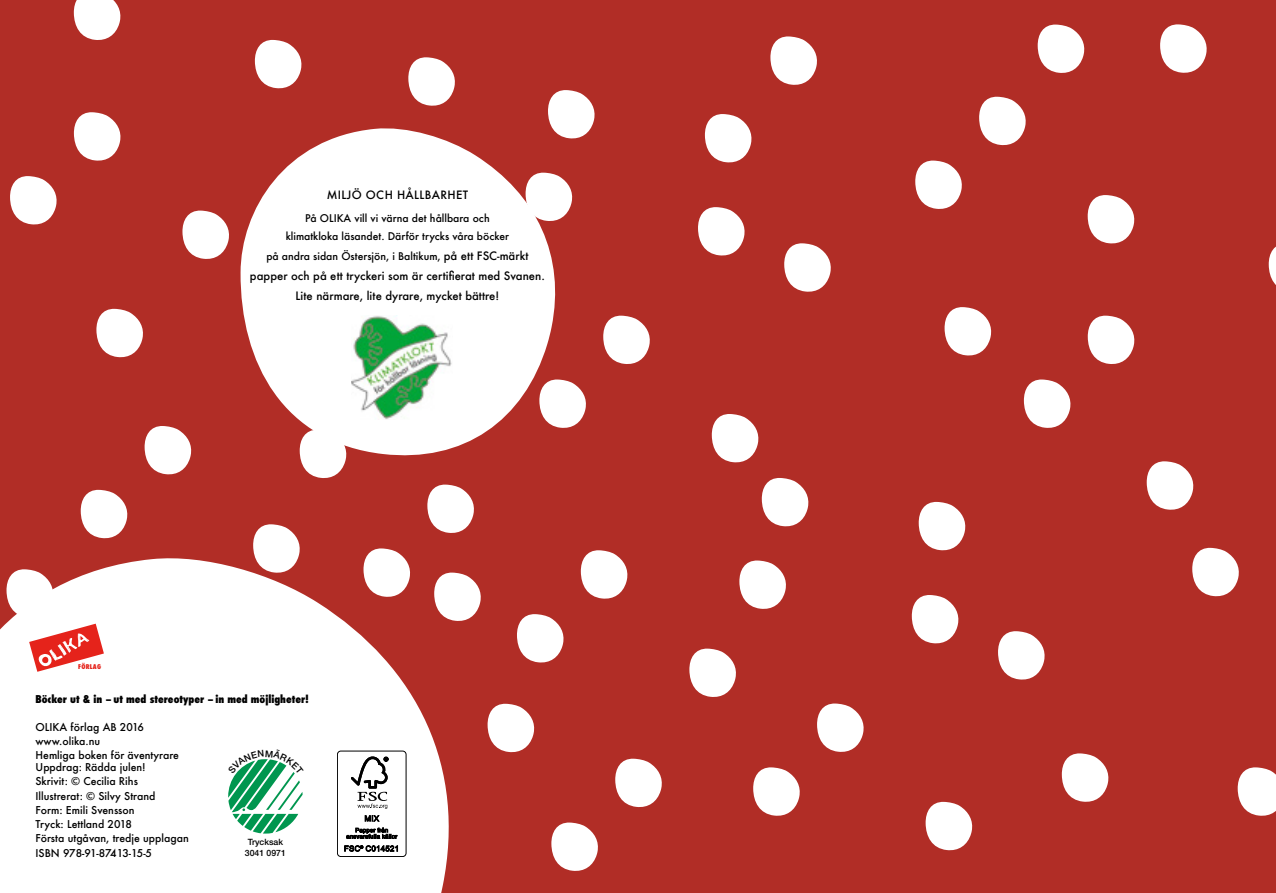
<style>
.page{position:relative;width:1276px;height:893px;background:#fff}
.page>*{position:absolute;margin:0;border:0;box-sizing:border-box;transform-origin:0 0}
.t1{font:500 11.25px/19.8px "Futura";color:#000;text-align:center}
.t2{font:500 11.25px "Futura";letter-spacing:.03em;color:#000}
.t3{font:500 10.5px/14.2px "Futura";color:#000}
.t4{font:800 condensed 10.5px "Futura";color:#000}
.t5{font:500 10.35px/18.1px "Futura";color:#000;text-align:center}
.t6{font:500 8.7px/10.4px "Helvetica Neue LT Std";color:#000;text-align:center}
.t7{font:800 condensed 6.45px "Futura";letter-spacing:.05em;color:#e5231b}
.s1{font-size:11.25px}
</style>
<div class="page">
<div style="left:883px;top:0;width:393px;height:893px;background:#b12d26"></div>
<div style="left:0;top:0;width:884px;height:893px;background:#b12d26"></div>
<svg style="left:1024px;top:379px;width:46px;height:49px"></svg>
<svg style="left:1087px;top:316px;width:47px;height:48px"></svg>
<svg style="left:1268px;top:246px;width:8px;height:39px"></svg>
<svg style="left:555px;top:379px;width:31px;height:49px"></svg>
<svg style="left:603px;top:316px;width:47px;height:48px"></svg>
<svg style="left:712px;top:414px;width:46px;height:48px"></svg>
<svg style="left:784px;top:243px;width:47px;height:49px"></svg>
<svg style="left:548px;top:90px;width:46px;height:48px;background:#f2dcda"></svg>
<svg style="left:555px;top:174px;width:17px;height:47px"></svg>
<svg style="left:705px;top:114px;width:46px;height:48px"></svg>
<svg style="left:698px;top:207px;width:46px;height:48px"></svg>
<svg style="left:770px;top:36px;width:47px;height:49px"></svg>
<svg style="left:915px;top:161px;width:47px;height:48px"></svg>
<svg style="left:979px;top:97px;width:46px;height:48px"></svg>
<svg style="left:1087px;top:195px;width:47px;height:48px"></svg>
<svg style="left:1160px;top:24px;width:46px;height:49px"></svg>
<svg style="left:1237px;top:767px;width:39px;height:49px;background:#f1dbda"></svg>
<svg style="left:753px;top:767px;width:46px;height:49px"></svg>
<svg style="left:817px;top:703px;width:46px;height:49px"></svg>
<svg style="left:925px;top:802px;width:47px;height:48px"></svg>
<svg style="left:998px;top:631px;width:46px;height:48px"></svg>
<svg style="left:517px;top:614px;width:46px;height:48px"></svg>
<svg style="left:581px;top:550px;width:46px;height:49px"></svg>
<svg style="left:689px;top:649px;width:47px;height:48px"></svg>
<svg style="left:762px;top:478px;width:46px;height:48px"></svg>
<svg style="left:739px;top:560px;width:47px;height:49px"></svg>
<svg style="left:918px;top:502px;width:47px;height:48px"></svg>
<svg style="left:912px;top:595px;width:46px;height:48px"></svg>
<svg style="left:944px;top:307px;width:47px;height:48px"></svg>
<svg style="left:449px;top:573px;width:32px;height:48px"></svg>
<svg style="left:81px;top:490px;width:46px;height:48px"></svg>
<svg style="left:145px;top:426px;width:46px;height:48px"></svg>
<svg style="left:253px;top:524px;width:47px;height:34px;background:#f2dcdb"></svg>
<svg style="left:10px;top:176px;width:47px;height:48px"></svg>
<svg style="left:74px;top:112px;width:46px;height:49px"></svg>
<svg style="left:182px;top:211px;width:47px;height:48px"></svg>
<svg style="left:255px;top:40px;width:46px;height:48px"></svg>
<svg style="left:74px;top:0;width:46px;height:40px;background:#f3e0df"></svg>
<svg style="left:1062px;top:753px;width:46px;height:49px"></svg>
<svg style="left:551px;top:822px;width:47px;height:49px"></svg>
<svg style="left:615px;top:759px;width:47px;height:48px"></svg>
<svg style="left:487px;top:704px;width:47px;height:48px"></svg>
<svg style="left:366px;top:548px;width:38px;height:10px"></svg>
<svg style="left:427px;top:485px;width:47px;height:48px"></svg>
<svg style="left:300px;top:455px;width:46px;height:23px"></svg>
<svg style="left:1146px;top:461px;width:47px;height:49px"></svg>
<svg style="left:1192px;top:548px;width:46px;height:48px"></svg>
<svg style="left:1037px;top:25px;width:47px;height:48px"></svg>
<svg style="left:408px;top:57px;width:47px;height:49px"></svg>
<svg style="left:96px;top:309px;width:47px;height:48px"></svg>
<svg style="left:0;top:558px;width:449px;height:335px;background:#f4e2e1"></svg>
<svg style="left:29px;top:624px;width:75px;height:48px;background:#f18e8a"></svg>
<svg style="left:240px;top:128px;width:315px;height:327px;fill:#fff"></svg>
<img style="left:351px;top:315px;width:101px;height:105px">
<div style="left:337px;top:751px;width:69px;height:105px;background:#fff;border-radius:3px"></div>
<div style="left:337px;top:751px;width:69px;height:106px;border:1px solid #000;border-radius:3px"></div>
<svg style="left:346px;top:743px;width:62px;height:96px"></svg>
<svg style="left:344px;top:845px;width:54px;height:7px"></svg>
<svg style="left:189px;top:709px;width:115px;height:125px;background:#d2ece0"></svg>
<p class="t7" style="left:78px;top:662px;width:24px">FÖRLAG</p>
<p class="t2" style="left:327px;top:187px;width:143px">MILJÖ OCH HÅLLBARHET</p>
<p class="t5" style="left:286px;top:209px;width:225px">På OLIKA vill vi värna det hållbara och klimatkloka läsandet. Därför trycks våra böcker</p>
<p class="t5" style="left:266px;top:247px;width:264px">på andra sidan Östersjön, i Baltikum, <span class="s1">på ett FSC-märkt</span></p>
<p class="t1" style="left:250px;top:266px;width:296px">papper och på ett tryckeri som är certifierat med Svanen.<br>Lite närmare, lite dyrare, mycket bättre!</p>
<p class="t4" style="left:35px;top:692px;width:275px">Böcker ut &amp; in – ut med stereotyper – in med möjligheter!</p>
<p class="t3" style="left:35px;top:719px;width:145px">OLIKA förlag AB 2016 www.olika.nu<br>Hemliga boken för äventyrare</p>
<p class="t3" style="left:35px;top:760px;width:155px">Uppdrag: Rädda julen!<br>Skrivit: © Cecilia Rihs<br>Illustrerat: © Silvy Strand<br>Form: Emili Svensson<br>Tryck: Lettland 2018<br>Första utgåvan, tredje upplagan<br>ISBN 978-91-87413-15-5</p>
<p class="t6" style="left:245px;top:837px;width:43px">Trycksak<br>3041 0971</p>
</div>
